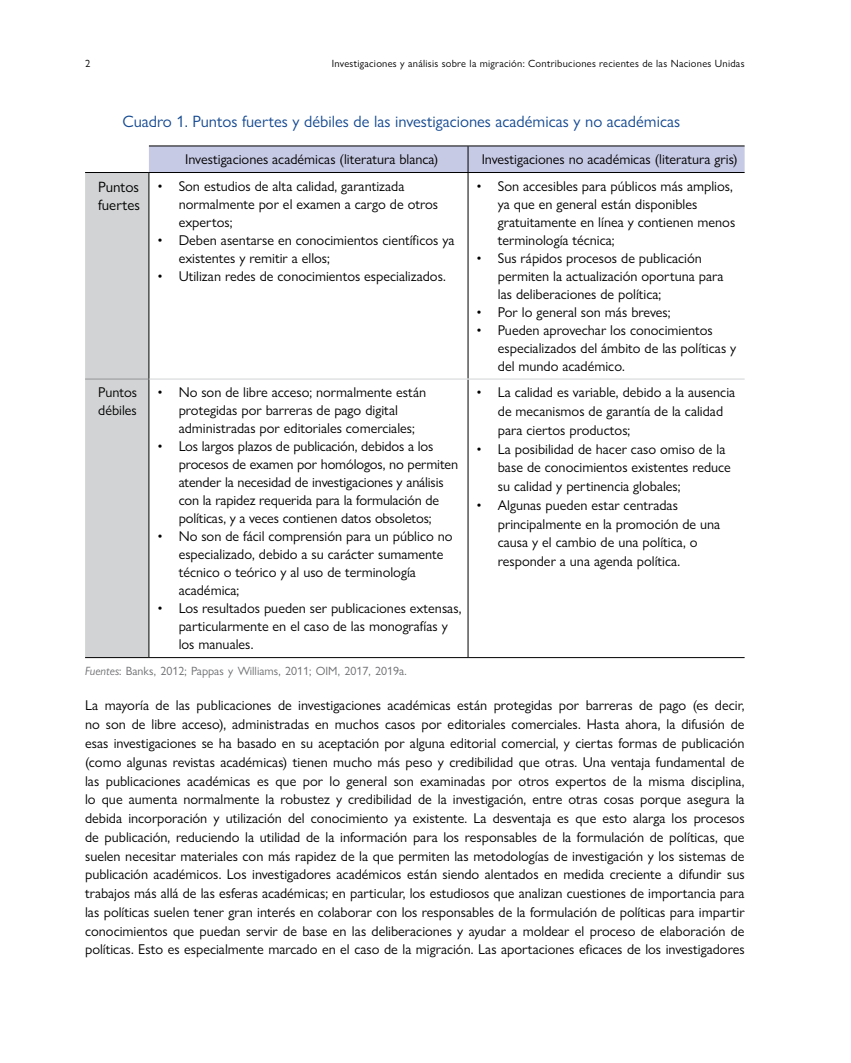
<style>
.page{position:relative;width:851px;height:1063px;background:#fff}
.page>*{position:absolute;margin:0;border:0;box-sizing:border-box;transform-origin:0 0}
.t1{font:16.5px "Gill Sans Nova";color:#144991}
.t2{font:15px/18px "Gill Sans Nova";color:#000}
.t3{font:14.25px/18px "Gill Sans Nova";color:#000}
.t4{font:12px "Gill Sans Nova";color:#6d6e71}
.t5{font:10.5px "Gill Sans Nova";letter-spacing:.025em;color:#000}
.s1{font-style:italic}
</style>
<div class="page">
<svg style="left:85px;top:146px;width:659px;height:511px"></svg>
<hr style="left:148px;top:173px;width:1px;height:206px;background:#000">
<hr style="left:467px;top:173px;width:1px;height:206px;background:#000">
<hr style="left:148px;top:379px;width:1px;height:278px;background:#000">
<hr style="left:467px;top:379px;width:1px;height:278px;background:#000">
<hr style="left:149px;top:657px;width:319px;height:1px;background:#000">
<hr style="left:468px;top:657px;width:276px;height:1px;background:#000">
<hr style="left:149px;top:146px;width:319px;height:1px;background:#000">
<hr style="left:468px;top:146px;width:276px;height:1px;background:#000">
<hr style="left:149px;top:172px;width:319px;height:1px;background:#000">
<hr style="left:468px;top:172px;width:276px;height:1px;background:#000">
<hr style="left:85px;top:172px;width:64px;height:1px;background:#000">
<hr style="left:85px;top:657px;width:64px;height:1px;background:#000">
<hr style="left:149px;top:379px;width:319px;height:1px;background:#d1d3d4">
<hr style="left:468px;top:379px;width:276px;height:1px;background:#d1d3d4">
<hr style="left:85px;top:379px;width:63px;height:1px;background:#939598">
<p class="t5" style="left:85px;top:57px;width:7px">2</p>
<p class="t5" style="left:332px;top:57px;width:414px">Investigaciones y análisis sobre la migración: Contribuciones recientes de las Naciones Unidas</p>
<p class="t1" style="left:122px;top:111px;width:559px">Cuadro 1. Puntos fuertes y débiles de las investigaciones académicas y no académicas</p>
<p class="t3" style="left:185px;top:150px;width:255px">Investigaciones académicas (literatura blanca)</p>
<p class="t3" style="left:481px;top:150px;width:257px">Investigaciones no académicas (literatura gris)</p>
<p class="t2" style="left:98px;top:177px;width:43px">Puntos fuertes</p>
<p class="t3" style="left:179px;top:177px;width:261px;text-indent:-21px">• Son estudios de alta calidad, garantizada normalmente por el examen a cargo de otros expertos;</p>
<p class="t3" style="left:179px;top:231px;width:277px;text-indent:-21px">• Deben asentarse en conocimientos científicos ya existentes y remitir a ellos;</p>
<p class="t3" style="left:157px;top:267px;width:290px">• Utilizan redes de conocimientos especializados.</p>
<p class="t3" style="left:497px;top:177px;width:239px;text-indent:-21px">• Son accesibles para públicos más amplios, ya que en general están disponibles gratuitamente en línea y contienen menos terminología técnica;</p>
<p class="t3" style="left:497px;top:249px;width:227px;text-indent:-21px">• Sus rápidos procesos de publicación permiten la actualización oportuna para las deliberaciones de política;</p>
<p class="t3" style="left:476px;top:303px;width:195px">• Por lo general son más breves;</p>
<p class="t3" style="left:497px;top:321px;width:240px;text-indent:-21px">• Pueden aprovechar los conocimientos especializados del ámbito de las políticas y del mundo académico.</p>
<p class="t3" style="left:98px;top:384px;width:40px">Puntos débiles</p>
<p class="t3" style="left:179px;top:384px;width:249px;text-indent:-21px">• No son de libre acceso; normalmente están protegidas por barreras de pago digital administradas por editoriales comerciales;</p>
<p class="t3" style="left:179px;top:437px;width:281px;text-indent:-21px">• Los largos plazos de publicación, debidos a los procesos de examen por homólogos, no permiten atender la necesidad de investigaciones y análisis con la rapidez requerida para la formulación de políticas, y a veces contienen datos obsoletos;</p>
<p class="t3" style="left:179px;top:527px;width:275px;text-indent:-21px">• No son de fácil comprensión para un público no especializado, debido a su carácter sumamente técnico o teórico y al uso de terminología académica;</p>
<p class="t3" style="left:179px;top:599px;width:284px;text-indent:-21px">• Los resultados pueden ser publicaciones extensas, particularmente en el caso de las monografías y los manuales.</p>
<p class="t3" style="left:497px;top:383px;width:239px;line-height:18.8px;text-indent:-21px">• La calidad es variable, debido a la ausencia de mecanismos de garantía de la calidad para ciertos productos;</p>
<p class="t3" style="left:497px;top:439px;width:234px;line-height:18.8px;text-indent:-21px">• La posibilidad de hacer caso omiso de la base de conocimientos existentes reduce su calidad y pertinencia globales;</p>
<p class="t3" style="left:497px;top:496px;width:224px;line-height:18.8px;text-indent:-21px">• Algunas pueden estar centradas principalmente en la promoción de una causa y el cambio de una política, o responder a una agenda política.</p>
<p class="t4" style="left:85px;top:663px;width:323px"><span class="s1">Fuentes</span>: Banks, 2012; Pappas y Williams, 2011; OIM, 2017, 2019a.</p>
<p class="t3" style="left:85px;top:696px;width:661px;line-height:18.8px;text-align:justify">La mayoría de las publicaciones de investigaciones académicas están protegidas por barreras de pago (es decir, no son de libre acceso), administradas en muchos casos por editoriales comerciales. Hasta ahora, la difusión de esas investigaciones se ha basado en su aceptación por alguna editorial comercial, y ciertas formas de publicación (como algunas revistas académicas) tienen mucho más peso y credibilidad que otras. Una ventaja fundamental de las publicaciones académicas es que por lo general son examinadas por otros expertos de la misma disciplina, lo que aumenta normalmente la robustez y credibilidad de la investigación, entre otras cosas porque asegura la debida incorporación y utilización del conocimiento ya existente. La desventaja es que esto alarga los procesos de publicación, reduciendo la utilidad de la información para los responsables de la formulación de políticas, que suelen necesitar materiales con más rapidez de la que permiten las metodologías de investigación y los sistemas de publicación académicos. Los investigadores académicos están siendo alentados en medida creciente a difundir sus trabajos más allá de las esferas académicas; en particular, los estudiosos que analizan cuestiones de importancia para las políticas suelen tener gran interés en colaborar con los responsables de la formulación de políticas para impartir conocimientos que puedan servir de base en las deliberaciones y ayudar a moldear el proceso de elaboración de políticas. Esto es especialmente marcado en el caso de la migración. Las aportaciones eficaces de los investigadores</p>
</div>
